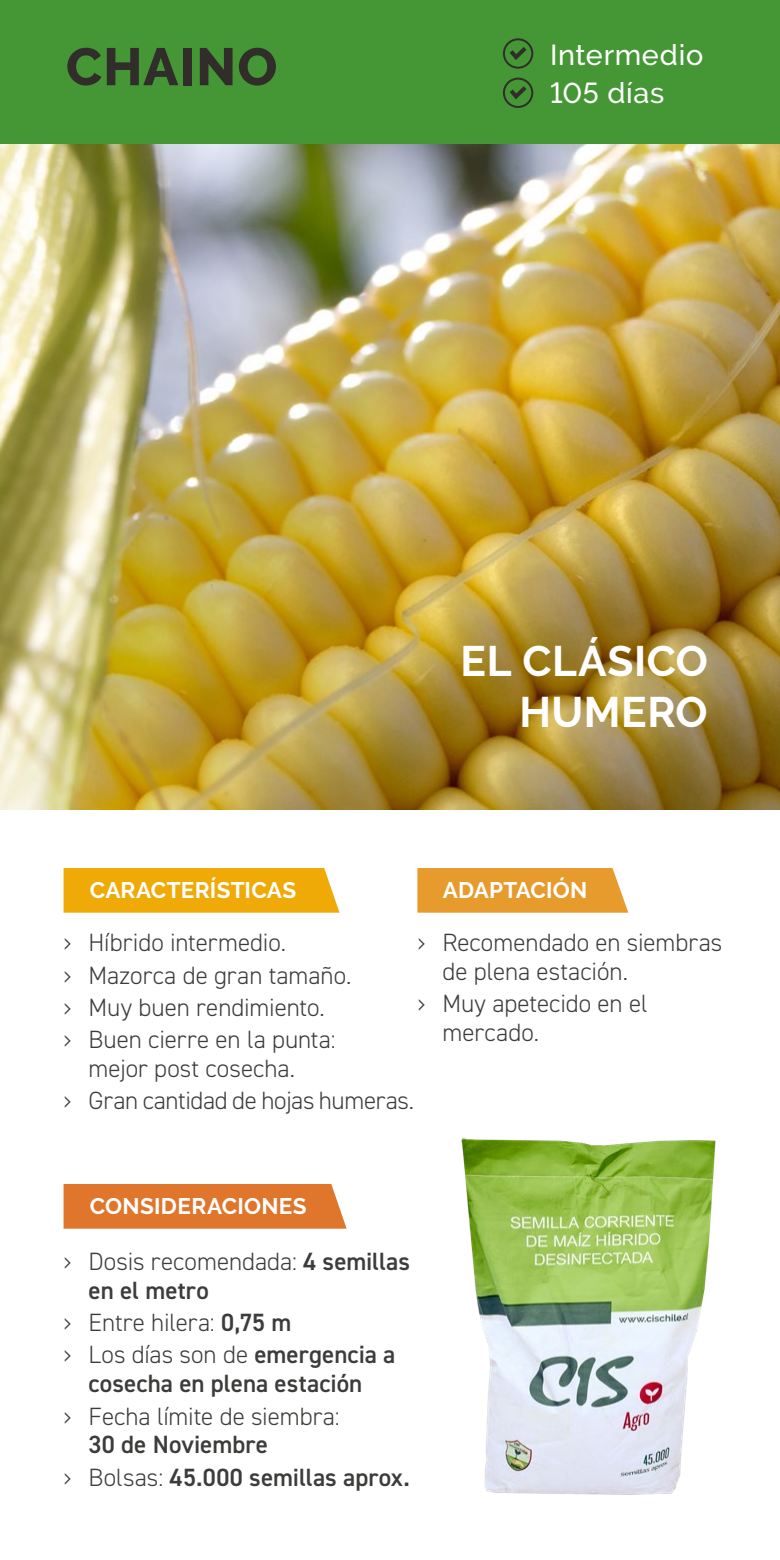
<style>
.page{position:relative;width:780px;height:1560px;background:#fff}
.page>*{position:absolute;margin:0;border:0;box-sizing:border-box;transform-origin:0 0}
.t1{font:800 52.5px "Raleway";letter-spacing:.02em;color:#302d2b}
.t2{font:700 42.5px/51px "Raleway";letter-spacing:.01em;color:#fff;text-align:right}
.t3{font:500 28.75px/37.5px "Raleway";letter-spacing:.025em;color:#fff}
.t4{font:300 25px/32.2px "DIN2014";color:#3c3c3b}
.t5{font:600 25px/32.2px "DIN2014";letter-spacing:.005em;color:#3c3c3b}
.t6{font:700 22.5px "Raleway";letter-spacing:.015em;color:#fff}
.s1{font-weight:600}
.s2{font-weight:300}
</style>
<div class="page">
<img style="left:0;top:143px;width:780px;height:666px">
<img style="left:461px;top:1137px;width:255px;height:358px">
<div style="left:64px;top:868px;width:275px;height:44px;background:#f0aa08"></div>
<div style="left:417px;top:868px;width:211px;height:44px;background:#e69b2c"></div>
<div style="left:64px;top:1184px;width:282px;height:44px;background:#e0752c"></div>
<div style="left:0;top:0;width:780px;height:143px;background:#449734"></div>
<div style="left:503px;top:38px;width:30px;height:31px;border:2px solid #302d2b;border-radius:50%"></div>
<svg style="left:505px;top:43px;width:25px;height:20px"></svg>
<div style="left:503px;top:78px;width:30px;height:30px;border:2px solid #302d2b;border-radius:50%"></div>
<svg style="left:505px;top:82px;width:25px;height:20px"></svg>
<h1 class="t1" style="left:66px;top:37px;width:213px">CHAINO</h1>
<p class="t3" style="left:550px;top:36px;width:155px">Intermedio<br>105 días</p>
<h2 class="t2" style="left:460px;top:636px;width:249px">EL CLÁSICO<br>HUMERO</h2>
<p class="t6" style="left:90px;top:877px;width:208px">CARACTERÍSTICAS</p>
<p class="t6" style="left:443px;top:877px;width:146px">ADAPTACIÓN</p>
<p class="t4" style="left:64px;top:926px;width:289px">› Híbrido intermedio.<br>› Mazorca de gran tamaño. › Muy buen rendimiento.<br>› Buen cierre en la punta:</p>
<p class="t4" style="left:64px;top:1052px;width:352px;text-indent:25px">mejor post cosecha.<br>› Gran cantidad de hojas humeras.</p>
<p class="t4" style="left:442px;top:928px;width:281px;line-height:28.8px;text-indent:-25px">› Recomendado en siembras de plena estación.</p>
<p class="t4" style="left:442px;top:989px;width:207px;line-height:28.8px;text-indent:-25px">› Muy apetecido en el mercado.</p>
<p class="t6" style="left:90px;top:1193px;width:218px">CONSIDERACIONES</p>
<p class="t4" style="left:89px;top:1246px;width:323px;line-height:28.8px;text-indent:-25px">› Dosis recomendada: <span class="s1">4 semillas en el metro</span></p>
<p class="t4" style="left:64px;top:1306px;width:333px">› Entre hilera: <span class="s1">0,75 m<br></span>› Los días son de <span class="s1">emergencia a</span></p>
<p class="t5" style="left:89px;top:1366px;width:275px">cosecha en plena estación</p>
<p class="t4" style="left:64px;top:1399px;width:278px">› Fecha límite de siembra:</p>
<p class="t5" style="left:64px;top:1427px;width:348px;text-indent:25px">30 de Noviembre<br><span class="s2">› Bolsas:</span> 45.000 semillas aprox.</p>
</div>
